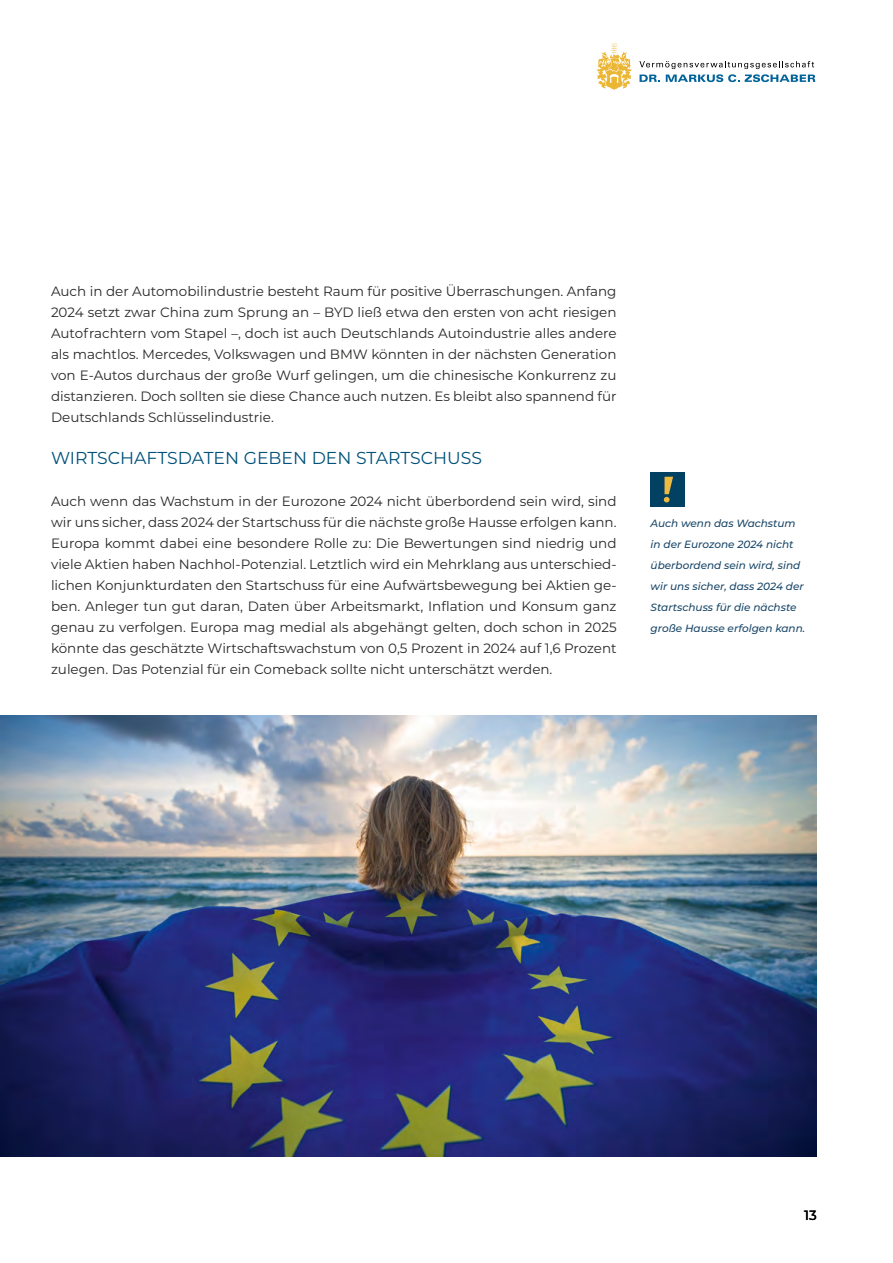
<style>
.page{position:relative;width:893px;height:1263px;background:#fff}
.page>*{position:absolute;margin:0;border:0;box-sizing:border-box;transform-origin:0 0}
.t1{font:17.25px "Montserrat";color:#00517a}
.t2{font:13.5px/21px "Montserrat";color:#272726;text-align:justify}
.t3{font:500 13.5px "Montserrat";color:#000}
.t4{font:italic 500 10.5px/21px "Montserrat";color:#194768}
</style>
<div class="page">
<svg style="left:597px;top:43px;width:35px;height:47px"></svg>
<svg style="left:639px;top:61px;width:176px;height:21px"></svg>
<div style="left:651px;top:472px;width:34px;height:34px;background:#034162"></div>
<svg style="left:664px;top:477px;width:9px;height:25px"></svg>
<img style="left:0;top:716px;width:816px;height:441px">
<p class="t2" style="left:51px;top:280px;width:567px">Auch in der Automobilindustrie besteht Raum für positive Überraschungen. Anfang 2024 setzt zwar China zum Sprung an – BYD ließ etwa den ersten von acht riesigen Autofrachtern vom Stapel –, doch ist auch Deutschlands Autoindustrie alles andere als machtlos. Mercedes, Volkswagen und BMW könnten in der nächsten Generation von E-Autos durchaus der große Wurf gelingen, um die chinesische Konkurrenz zu distanzieren. Doch sollten sie diese Chance auch nutzen. Es bleibt also spannend für Deutschlands Schlüsselindustrie.</p>
<p class="t1" style="left:51px;top:446px;width:433px">WIRTSCHAFTSDATEN GEBEN DEN STARTSCHUSS</p>
<p class="t2" style="left:51px;top:490px;width:567px">Auch wenn das Wachstum in der Eurozone 2024 nicht überbordend sein wird, sind wir uns sicher, dass 2024 der Startschuss für die nächste große Hausse erfolgen kann.<br>Europa kommt dabei eine besondere Rolle zu: Die Bewertungen sind niedrig und viele Aktien haben Nachhol-Potenzial. Letztlich wird ein Mehrklang aus unterschied&shy;lichen Konjunkturdaten den Startschuss für eine Aufwärtsbewegung bei Aktien ge&shy;ben. Anleger tun gut daran, Daten über Arbeitsmarkt, Inflation und Konsum ganz genau zu verfolgen. Europa mag medial als abgehängt gelten, doch schon in 2025 könnte das geschätzte Wirtschaftswachstum von 0,5 Prozent in 2024 auf 1,6 Prozent zulegen. Das Potenzial für ein Comeback sollte nicht unterschätzt werden.</p>
<p class="t4" style="left:651px;top:512px;width:156px">Auch wenn das Wachstum in der Eurozone 2024 nicht überbordend sein wird, sind wir uns sicher, dass 2024 der<br>Startschuss für die nächste große Hausse erfolgen kann.</p>
<p class="t3" style="left:804px;top:1206px;width:14px">13</p>
</div>
